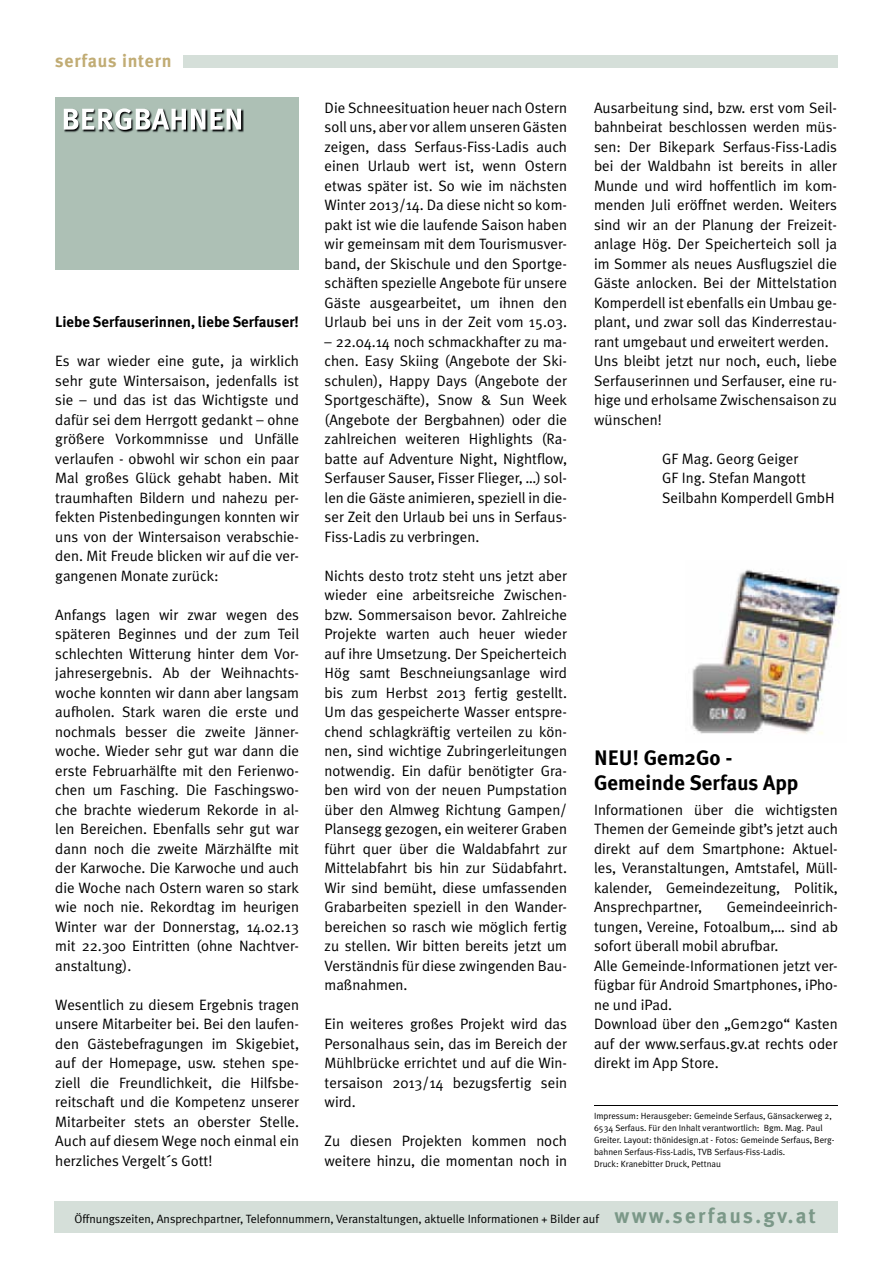
<style>
.page{position:relative;width:893px;height:1263px;background:#fff}
.page>*{position:absolute;margin:0;border:0;box-sizing:border-box;transform-origin:0 0}
.t1{font:700 21px/25.2px "Meta Plus";color:#000}
.t2{font:700 18px "Meta Plus";letter-spacing:.04em;color:#c1ac74}
.t3{font:15px/19.5px "Meta Plus Normal";color:#000;text-align:justify}
.t4{font:700 15px "Meta Plus";color:#000}
.t5{font:12px "Meta Plus Normal";color:#000}
.t6{font:9px/12px "Meta Plus Normal";color:#000}
.s1{font-family:"Meta Plus";font-weight:700;font-size:21px;color:#7b9888}
</style>
<div class="page">
<div style="left:183px;top:55px;width:655px;height:12px;background:#d5dfd9"></div>
<div style="left:55px;top:98px;width:244px;height:172px;background:#adc0b5"></div>
<img style="left:64px;top:109px;width:179px;height:23px">
<svg style="left:64px;top:108px;width:177px;height:22px"></svg>
<div style="left:54px;top:1202px;width:783px;height:31px;background:#d5dfd9"></div>
<hr style="left:594px;top:1105px;width:244px;height:1px;background:#000">
<img style="left:692px;top:569px;width:148px;height:165px">
<p class="t2" style="left:55px;top:50px;width:118px">serfaus intern</p>
<p class="t4" style="left:55px;top:313px;width:245px">Liebe Serfauserinnen, liebe Serfauser!</p>
<p class="t3" style="left:55px;top:351px;width:245px">Es war wieder eine gute, ja wirklich sehr gute Wintersaison, jedenfalls ist sie – und das ist das Wichtigste und dafür sei dem Herrgott gedankt – ohne größere Vorkommnisse und Unfälle verlaufen - obwohl wir schon ein paar Mal großes Glück gehabt haben. Mit traumhaften Bildern und nahezu per&shy;fekten Pistenbedingungen konnten wir uns von der Wintersaison verabschie&shy;den. Mit Freude blicken wir auf die ver&shy;gangenen Monate zurück:</p>
<p class="t3" style="left:55px;top:604px;width:245px">Anfangs lagen wir zwar wegen des späteren Beginnes und der zum Teil schlechten Witterung hinter dem Vor&shy;jahresergebnis. Ab der Weihnachts&shy;woche konnten wir dann aber langsam aufholen. Stark waren die erste und nochmals besser die zweite Jänner&shy;woche. Wieder sehr gut war dann die erste Februarhälfte mit den Ferienwo&shy;chen um Fasching. Die Faschingswo&shy;che brachte wiederum Rekorde in al&shy;len Bereichen. Ebenfalls sehr gut war dann noch die zweite Märzhälfte mit der Karwoche. Die Karwoche und auch die Woche nach Ostern waren so stark wie noch nie. Rekordtag im heurigen Winter war der Donnerstag, 14.02.13 mit 22.300 Eintritten (ohne Nachtver&shy;anstaltung).</p>
<p class="t3" style="left:55px;top:994px;width:245px">Wesentlich zu diesem Ergebnis tragen unsere Mitarbeiter bei. Bei den laufen&shy;den Gästebefragungen im Skigebiet, auf der Homepage, usw. stehen spe&shy;ziell die Freundlichkeit, die Hilfsbe&shy;reitschaft und die Kompetenz unserer Mitarbeiter stets an oberster Stelle.<br>Auch auf diesem Wege noch einmal ein herzliches Vergelt´s Gott!</p>
<p class="t3" style="left:325px;top:97px;width:244px">Die Schneesituation heuer nach Ostern soll uns, aber vor allem unseren Gästen zeigen, dass Serfaus-Fiss-Ladis auch einen Urlaub wert ist, wenn Ostern etwas später ist. So wie im nächsten Winter 2013/14. Da diese nicht so kom&shy;pakt ist wie die laufende Saison haben wir gemeinsam mit dem Tourismusver&shy;band, der Skischule und den Sportge&shy;schäften spezielle Angebote für unsere Gäste ausgearbeitet, um ihnen den Urlaub bei uns in der Zeit vom 15.03.</p>
<p class="t3" style="left:325px;top:331px;width:244px">– 22.04.14 noch schmackhafter zu ma&shy;chen. Easy Skiing (Angebote der Ski&shy;schulen), Happy Days (Angebote der Sportgeschäfte), Snow &amp; Sun Week (Angebote der Bergbahnen) oder die zahlreichen weiteren Highlights (Ra&shy;batte auf Adventure Night, Nightflow, Serfauser Sauser, Fisser Flieger, …) sol&shy;len die Gäste animieren, speziell in die&shy;ser Zeit den Urlaub bei uns in Serfaus-Fiss-Ladis zu verbringen.</p>
<p class="t3" style="left:325px;top:565px;width:244px">Nichts desto trotz steht uns jetzt aber wieder eine arbeitsreiche Zwischen&shy;bzw. Sommersaison bevor. Zahlreiche Projekte warten auch heuer wieder auf ihre Umsetzung. Der Speicherteich Hög samt Beschneiungsanlage wird bis zum Herbst 2013 fertig gestellt.<br>Um das gespeicherte Wasser entspre&shy;chend schlagkräftig verteilen zu kön&shy;nen, sind wichtige Zubringerleitungen notwendig. Ein dafür benötigter Gra&shy;ben wird von der neuen Pumpstation über den Almweg Richtung Gampen/ Plansegg gezogen, ein weiterer Graben führt quer über die Waldabfahrt zur Mittelabfahrt bis hin zur Südabfahrt.<br>Wir sind bemüht, diese umfassenden Grabarbeiten speziell in den Wander&shy;bereichen so rasch wie möglich fertig zu stellen. Wir bitten bereits jetzt um Verständnis für diese zwingenden Bau&shy;maßnahmen.</p>
<p class="t3" style="left:325px;top:1014px;width:244px">Ein weiteres großes Projekt wird das Personalhaus sein, das im Bereich der Mühlbrücke errichtet und auf die Win&shy;tersaison 2013/14 bezugsfertig sein wird.</p>
<p class="t3" style="left:325px;top:1131px;width:244px">Zu diesen Projekten kommen noch weitere hinzu, die momentan noch in</p>
<p class="t3" style="left:594px;top:97px;width:245px;text-align:left">Ausarbeitung sind, bzw. erst vom Seil&shy;bahnbeirat beschlossen werden müs&shy;sen: Der Bikepark Serfaus-Fiss-Ladis bei der Waldbahn ist bereits in aller Munde und wird hoffentlich im kom&shy;menden Juli eröffnet werden. Weiters sind wir an der Planung der Freizeit&shy;anlage Hög. Der Speicherteich soll ja im Sommer als neues Ausflugsziel die Gäste anlocken. Bei der Mittelstation Komperdell ist ebenfalls ein Umbau ge&shy;plant, und zwar soll das Kinderrestau&shy;rant umgebaut und erweitert werden.<br>Uns bleibt jetzt nur noch, euch, liebe Serfauserinnen und Serfauser, eine ru&shy;hige und erholsame Zwischensaison zu wünschen!</p>
<p class="t3" style="left:662px;top:448px;width:174px;text-align:left">GF Mag. Georg Geiger<br>GF Ing. Stefan Mangott<br>Seilbahn Komperdell GmbH</p>
<h1 class="t1" style="left:594px;top:745px;width:206px">NEU! Gem2Go -<br>Gemeinde Serfaus App</h1>
<p class="t3" style="left:594px;top:799px;width:245px">Informationen über die wichtigsten Themen der Gemeinde gibt’s jetzt auch direkt auf dem Smartphone: Aktuel&shy;les, Veranstaltungen, Amtstafel, Müll&shy;kalender, Gemeindezeitung, Politik, Ansprechpartner,</p>
<p class="t3" style="left:594px;top:897px;width:245px;text-align:left;text-indent:133px">Gemeindeeinrich&shy;tungen, Vereine, Fotoalbum,… sind ab sofort überall mobil abrufbar.<br>Alle Gemeinde-Informationen jetzt ver&shy;fügbar für Android Smartphones, iPho&shy;ne und iPad.<br>Download über den „Gem2go“ Kasten auf der www.serfaus.gv.at rechts oder direkt im App Store.</p>
<p class="t6" style="left:594px;top:1110px;width:242px">Impressum: Herausgeber: Gemeinde Serfaus, Gäns ackerweg 2, 6534 Serfaus. Für den Inhalt verantwortlich: Bgm. Mag. Paul Greiter. Layout: thönidesign.at - Fotos: Gemeinde Serfaus, Berg&shy;bahnen Serfaus-Fiss-Ladis, TVB Serfaus-Fiss-Ladis.<br>Druck: Kranebitter Druck, Pettnau</p>
<p class="t5" style="left:74px;top:1212px;width:743px">Öffnungszeiten, Ansprechpartner, Telefonnummern, Veranstaltungen, aktuelle Informationen + Bilder auf <span class="s1">www.serfaus.gv.at</span></p>
</div>
